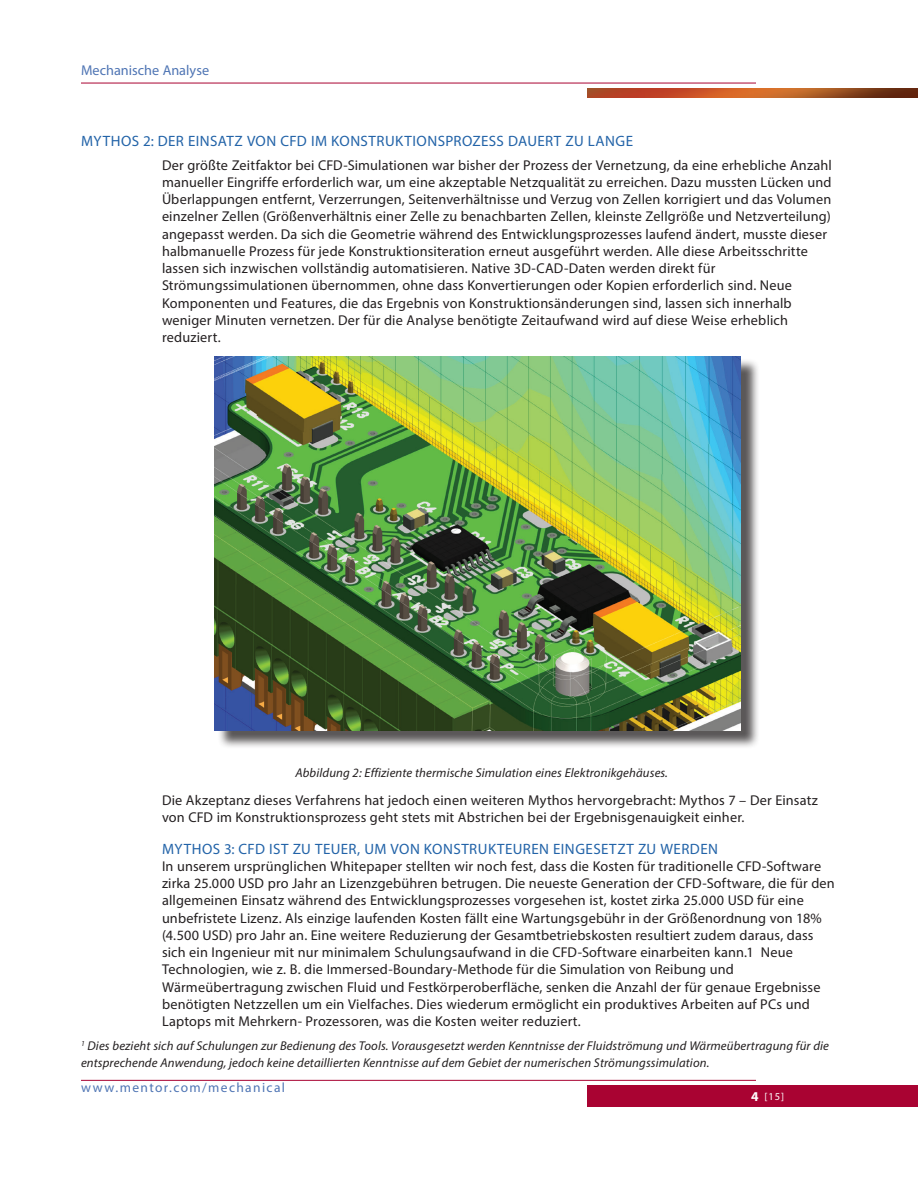
<style>
.page{position:relative;width:918px;height:1188px;background:#fff}
.page>*{position:absolute;margin:0;border:0;box-sizing:border-box;transform-origin:0 0}
.t1{font:15px "Myriad Pro";letter-spacing:.03em;color:#2263a8}
.t2{font:14.25px/17.2px "Myriad Pro";letter-spacing:.015em;color:#231f20}
.t3{font:14.25px "Myriad Pro";color:#4f75b4}
.t4{font:13.5px "Myriad Pro";letter-spacing:.105em;color:#4f75b4}
.t5{font:italic 12.75px/16.5px "Myriad Pro";letter-spacing:.01em;color:#231f20}
.t6{font:10.5px "Myriad Pro";color:#fff}
.s1{font-weight:700;font-size:13.5px}
</style>
<div class="page">
<div style="left:588px;top:1085px;width:330px;height:22px;background:#a90332"></div>
<hr style="left:81px;top:1080px;width:675px;height:1px;background:#a90332">
<hr style="left:81px;top:83px;width:675px;height:1px;background:#a90332">
<img style="left:587px;top:88px;width:331px;height:10px">
<div style="left:217px;top:358px;width:543px;height:392px;background:#231f20;opacity:.75"></div>
<img style="left:215px;top:356px;width:526px;height:375px">
<p class="t3" style="left:81px;top:61px;width:130px">Mechanische Analyse</p>
<p class="t1" style="left:81px;top:132px;width:554px">MYTHOS 2: DER EINSATZ VON CFD IM KONSTRUKTIONSPROZESS DAUERT ZU LANGE</p>
<p class="t2" style="left:162px;top:156px;width:671px">Der größte Zeitfaktor bei CFD-Simulationen war bisher der Prozess der Vernetzung, da eine erhebliche Anzahl manueller Eingriffe erforderlich war, um eine akzeptable Netzqualität zu erreichen. Dazu mussten Lücken und Überlappungen entfernt, Verzerrungen, Seitenverhältnisse und Verzug von Zellen korrigiert und das Volumen einzelner Zellen (Größenverhältnis einer Zelle zu benachbarten Zellen, kleinste Zellgröße und Netzverteilung) angepasst werden. Da sich die Geometrie während des Entwicklungsprozesses laufend ändert, musste dieser halbmanuelle Prozess für jede Konstruktionsiteration erneut ausgeführt werden. Alle diese Arbeitsschritte lassen sich inzwischen vollständig automatisieren. Native 3D-CAD-Daten werden direkt für Strömungssimulationen übernommen, ohne dass Konvertierungen oder Kopien erforderlich sind. Neue Komponenten und Features, die das Ergebnis von Konstruktionsänderungen sind, lassen sich innerhalb weniger Minuten vernetzen. Der für die Analyse benötigte Zeitaufwand wird auf diese Weise erheblich reduziert.</p>
<p class="t5" style="left:295px;top:764px;width:374px">Abbildung 2: Effiziente thermische Simulation eines Elektronikgehäuses.</p>
<p class="t2" style="left:162px;top:791px;width:658px">Die Akzeptanz dieses Verfahrens hat jedoch einen weiteren Mythos hervorgebracht: Mythos 7 – Der Einsatz von CFD im Konstruktionsprozess geht stets mit Abstrichen bei der Ergebnisgenauigkeit einher.</p>
<p class="t1" style="left:162px;top:839px;width:557px">MYTHOS 3: CFD IST ZU TEUER, UM VON KONSTRUKTEUREN EINGESETZT ZU WERDEN</p>
<p class="t2" style="left:162px;top:857px;width:674px">In unserem ursprünglichen Whitepaper stellten wir noch fest, dass die Kosten für traditionelle CFD-Software zirka 25.000 USD pro Jahr an Lizenzgebühren betrugen. Die neueste Generation der CFD-Software, die für den allgemeinen Einsatz während des Entwicklungsprozesses vorgesehen ist, kostet zirka 25.000 USD für eine unbefristete Lizenz. Als einzige laufenden Kosten fällt eine Wartungsgebühr in der Größenordnung von 18% (4.500 USD) pro Jahr an. Eine weitere Reduzierung der Gesamtbetriebskosten resultiert zudem daraus, dass sich ein Ingenieur mit nur minimalem Schulungsaufwand in die CFD-Software einarbeiten kann.1 Neue Technologien, wie z. B. die Immersed-Boundary-Methode für die Simulation von Reibung und Wärmeübertragung zwischen Fluid und Festkörperoberfläche, senken die Anzahl der für genaue Ergebnisse benötigten Netzzellen um ein Vielfaches. Dies wiederum ermöglicht ein produktives Arbeiten auf PCs und Laptops mit Mehrkern- Prozessoren, was die Kosten weiter reduziert.</p>
<p class="t5" style="left:81px;top:1037px;width:750px"><sup>1</sup> Dies bezieht sich auf Schulungen zur Bedienung des Tools. Vorausgesetzt werden Kenntnisse der Fluidströmung und Wärmeübertragung für die entsprechende Anwendung, jedoch keine detaillierten Kenntnisse auf dem Gebiet der numerischen Strömungssimulation.</p>
<p class="t4" style="left:81px;top:1079px;width:206px">www.mentor.com/mechanical</p>
<p class="t6" style="left:751px;top:1090px;width:35px"><span class="s1">4</span> [15]</p>
</div>
